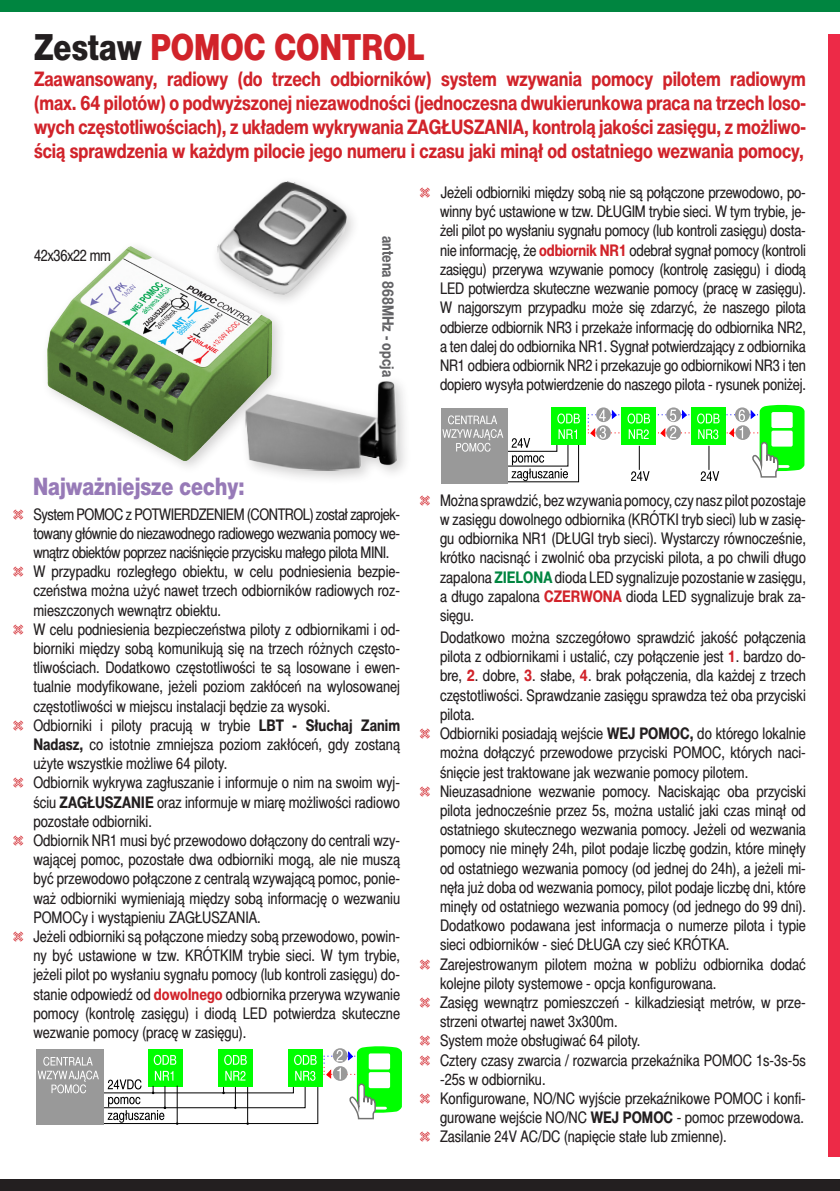
<style>
.page{position:relative;width:840px;height:1191px;background:#fff}
.page>*{position:absolute;margin:0;border:0;box-sizing:border-box;transform-origin:0 0}
.t1{font:36px "Switzer Cnd EFN Heavy";color:#d1232a}
.t2{font:24px "Switzer Cnd EFN Heavy";color:#977ab7}
.t3{font:700 20px/24px "Switzer Cnd EFN";letter-spacing:-.005em;color:#d1232a;text-align:justify}
.t4{font:16px/19.2px "Switzer Cnd EFN";color:#231f20;text-align:justify}
.t5{font:16px "Switzer Cnd EFN";letter-spacing:-.025em;color:#231f20}
.t6{font:700 15.6px "Switzer Cnd EFN";color:#636366}
.s1{color:#231f20}
.s2{font-family:"Dingbests";color:#d1232a}
.s3{font-weight:700;color:#d1232a}
.s4{font-weight:700}
.s5{font-weight:700;color:#008540}
</style>
<div class="page">
<div style="left:0;top:0;width:839px;height:11px;background:#008540"></div>
<div style="left:0;top:1179px;width:839px;height:12px;background:#231f20"></div>
<div style="left:828px;top:34px;width:11px;height:1123px;background:#ed2a47"></div>
<div style="left:36px;top:1049px;width:68px;height:75px;background:#999"></div>
<svg style="left:38px;top:1047px;width:364px;height:77px"></svg>
<img style="left:223px;top:181px;width:127px;height:120px">
<div style="left:239px;top:375px;width:173px;height:110px;background:#231f20;opacity:.21"></div>
<img style="left:286px;top:379px;width:112px;height:93px">
<div style="left:551px;top:407px;width:34px;height:38px;background:#0f0"></div>
<svg style="left:631px;top:446px;width:18px;height:35px"></svg>
<svg style="left:596px;top:425px;width:14px;height:15px"></svg>
<svg style="left:587px;top:408px;width:33px;height:30px"></svg>
<div style="left:621px;top:407px;width:34px;height:38px;background:#0f0"></div>
<svg style="left:627px;top:413px;width:22px;height:10px"></svg>
<svg style="left:628px;top:429px;width:20px;height:10px"></svg>
<svg style="left:666px;top:425px;width:14px;height:15px"></svg>
<svg style="left:658px;top:427px;width:31px;height:11px"></svg>
<svg style="left:657px;top:408px;width:32px;height:13px"></svg>
<svg style="left:700px;top:446px;width:18px;height:35px"></svg>
<div style="left:691px;top:407px;width:34px;height:38px;background:#0f0"></div>
<svg style="left:697px;top:413px;width:22px;height:10px"></svg>
<svg style="left:698px;top:429px;width:20px;height:10px"></svg>
<svg style="left:725px;top:405px;width:79px;height:73px"></svg>
<div style="left:771px;top:412px;width:21px;height:16px;background:#fff;border-radius:2px"></div>
<div style="left:771px;top:430px;width:21px;height:16px;background:#fff;border-radius:2px"></div>
<div style="left:440px;top:408px;width:67px;height:75px;background:#999"></div>
<svg style="left:442px;top:413px;width:137px;height:70px"></svg>
<div style="left:41px;top:240px;width:245px;height:235px;background:#231f20;opacity:.21"></div>
<img style="left:48px;top:246px;width:223px;height:214px">
<p class="t1" style="left:34px;top:26px;width:391px"><span class="s1">Zestaw</span> POMOC CONTROL</p>
<p class="t3" style="left:34px;top:67px;width:772px">Zaawansowany, radiowy (do trzech odbiorników) system wzywania pomocy pilotem radiowym (max. 64 pilotów) o podwyższonej niezawodności (jednoczesna dwukierunkowa praca na trzech loso&shy;wych częstotliwościach), z układem wykrywania ZAGŁUSZANIA, kontrolą jakości zasięgu, z możliwo&shy;ścią sprawdzenia w każdym pilocie jego numeru i czasu jaki minął od ostatniego wezwania pomocy,</p>
<p class="t5" style="left:34px;top:246px;width:78px">42x36x22 mm</p>
<p class="t6" style="left:397px;top:236px;width:143px;rotate:90deg">antena 868MHz - opcja</p>
<p class="t4" style="left:440px;top:183px;width:367px;text-indent:-22px"><span class="s2">t</span> Jeżeli odbiorniki między sobą nie są połączone przewodowo, po&shy;winny być ustawione w tzw. DŁUGIM trybie sieci. W tym trybie, je&shy;żeli pilot po wysłaniu sygnału pomocy (lub kontroli zasięgu) dosta&shy;nie informację, że <span class="s3">odbiornik NR1</span> odebrał sygnał pomocy (kontroli zasięgu) przerywa wzywanie pomocy (kontrolę zasięgu) i diodą LED potwierdza skuteczne wezwanie pomocy (pracę w zasięgu).<br>W najgorszym przypadku może się zdarzyć, że naszego pilota odbierze odbiornik NR3 i przekaże informację do odbiornika NR2, a ten dalej do odbiornika NR1. Sygnał potwierdzający z odbiornika NR1 odbiera odbiornik NR2 i przekazuje go odbiornikowi NR3 i ten dopiero wysyła potwierdzenie do naszego pilota - rysunek poniżej.</p>
<p class="t2" style="left:33px;top:472px;width:213px">Najważniejsze cechy:</p>
<p class="t4" style="left:33px;top:504px;width:368px;text-indent:-22px"><span class="s2">t</span> System POMOC z POTWIERDZENIEM (CONTROL) został zaprojek&shy;towany głównie do niezawodnego radiowego wezwania pomocy we&shy;wnątrz obiektów poprzez naciśnięcie przycisku małego pilota MINI.</p>
<p class="t4" style="left:33px;top:562px;width:368px;text-indent:-22px"><span class="s2">t</span> W przypadku rozległego obiektu, w celu podniesienia bezpie&shy;czeństwa można użyć nawet trzech odbiorników radiowych roz&shy;mieszczonych wewnątrz obiektu.</p>
<p class="t4" style="left:33px;top:619px;width:368px;text-indent:-22px"><span class="s2">t</span> W celu podniesienia bezpieczeństwa piloty z odbiornikami i od&shy;biorniki między sobą komunikują się na trzech różnych często&shy;tliwościach. Dodatkowo częstotliwości te są losowane i ewen&shy;tualnie modyfikowane, jeżeli poziom zakłóceń na wylosowanej częstotliwości w miejscu instalacji będzie za wysoki.</p>
<p class="t4" style="left:33px;top:715px;width:368px;text-indent:-22px"><span class="s2">t</span> Odbiorniki i piloty pracują w trybie <span class="s4">LBT - Słuchaj Zanim Nadasz,</span> co istotnie zmniejsza poziom zakłóceń, gdy zostaną użyte wszystkie możliwe 64 piloty.</p>
<p class="t4" style="left:33px;top:773px;width:368px;text-indent:-22px"><span class="s2">t</span> Odbiornik wykrywa zagłuszanie i informuje o nim na swoim wyj&shy;ściu <span class="s4">ZAGŁUSZANIE</span> oraz informuje w miarę możliwości radiowo pozostałe odbiorniki.</p>
<p class="t4" style="left:33px;top:830px;width:368px;text-indent:-22px"><span class="s2">t</span> Odbiornik NR1 musi być przewodowo dołączony do centrali wzy&shy;wającej pomoc, pozostałe dwa odbiorniki mogą, ale nie muszą być przewodowo połączone z centralą wzywającą pomoc, ponie&shy;waż odbiorniki wymieniają między sobą informację o wezwaniu POMOCy i wystąpieniu ZAGŁUSZANIA.</p>
<p class="t4" style="left:33px;top:926px;width:368px;text-indent:-22px"><span class="s2">t</span> Jeżeli odbiorniki są połączone miedzy sobą przewodowo, powin&shy;ny być ustawione w tzw. KRÓTKIM trybie sieci. W tym trybie, jeżeli pilot po wysłaniu sygnału pomocy (lub kontroli zasięgu) do&shy;stanie odpowiedź od <span class="s3">dowolnego</span> odbiornika przerywa wzywanie pomocy (kontrolę zasięgu) i diodą LED potwierdza skuteczne wezwanie pomocy (pracę w zasięgu).</p>
<p class="t4" style="left:440px;top:490px;width:367px;text-indent:-22px"><span class="s2">t</span> Można sprawdzić, bez wzywania pomocy, czy nasz pilot pozostaje w zasięgu dowolnego odbiornika (KRÓTKI tryb sieci) lub w zasię&shy;gu odbiornika NR1 (DŁUGI tryb sieci). Wystarczy równocześnie, krótko nacisnąć i zwolnić oba przyciski pilota, a po chwili długo zapalona <span class="s5">ZIELONA</span> dioda LED sygnalizuje pozostanie w zasięgu, a długo zapalona <span class="s3">CZERWONA</span> dioda LED sygnalizuje brak za&shy;sięgu.</p>
<p class="t4" style="left:440px;top:627px;width:367px">Dodatkowo można szczegółowo sprawdzić jakość połączenia pilota z odbiornikami i ustalić, czy połączenie jest <span class="s3">1</span>. bardzo do&shy;bre, <span class="s3">2</span>. dobre, <span class="s3">3</span>. słabe, <span class="s3">4</span>. brak połączenia, dla każdej z trzech częstotliwości. Sprawdzanie zasięgu sprawdza też oba przyciski pilota.</p>
<p class="t4" style="left:440px;top:723px;width:367px;text-indent:-22px"><span class="s2">t</span> Odbiorniki posiadają wejście <span class="s4">WEJ POMOC,</span> do którego lokalnie można dołączyć przewodowe przyciski POMOC, których naci&shy;śnięcie jest traktowane jak wezwanie pomocy pilotem.</p>
<p class="t4" style="left:440px;top:781px;width:367px;text-indent:-22px"><span class="s2">t</span> Nieuzasadnione wezwanie pomocy. Naciskając oba przyciski pilota jednocześnie przez 5s, można ustalić jaki czas minął od ostatniego skutecznego wezwania pomocy. Jeżeli od wezwania pomocy nie minęły 24h, pilot podaje liczbę godzin, które minęły od ostatniego wezwania pomocy (od jednej do 24h), a jeżeli mi&shy;nęła już doba od wezwania pomocy, pilot podaje liczbę dni, które minęły od ostatniego wezwania pomocy (od jednego do 99 dni).<br>Dodatkowo podawana jest informacja o numerze pilota i typie sieci odbiorników - sieć DŁUGA czy sieć KRÓTKA.</p>
<p class="t4" style="left:440px;top:954px;width:367px;text-indent:-22px"><span class="s2">t</span> Zarejestrowanym pilotem można w pobliżu odbiornika dodać kolejne piloty systemowe - opcja konfigurowana.</p>
<p class="t4" style="left:440px;top:992px;width:367px;text-indent:-22px"><span class="s2">t</span> Zasięg wewnątrz pomieszczeń - kilkadziesiąt metrów, w prze&shy;strzeni otwartej nawet 3x300m.</p>
<p class="t4" style="left:418px;top:1031px;width:224px"><span class="s2">t</span> System może obsługiwać 64 piloty.</p>
<p class="t4" style="left:440px;top:1050px;width:367px;text-indent:-22px"><span class="s2">t</span> Cztery czasy zwarcia / rozwarcia przekaźnika POMOC 1s-3s-5s -25s w odbiorniku.</p>
<p class="t4" style="left:418px;top:1088px;width:389px;text-align:right"><span class="s2">t</span> Konfigurowane, NO/NC wyjście przekaźnikowe POMOC i konfi&shy;gurowane wejście NO/NC <span class="s4">WEJ POMOC</span> - pomoc przewodowa.</p>
<p class="t4" style="left:418px;top:1127px;width:310px"><span class="s2">t</span> Zasilanie 24V AC/DC (napięcie stałe lub zmienne).</p>
</div>
